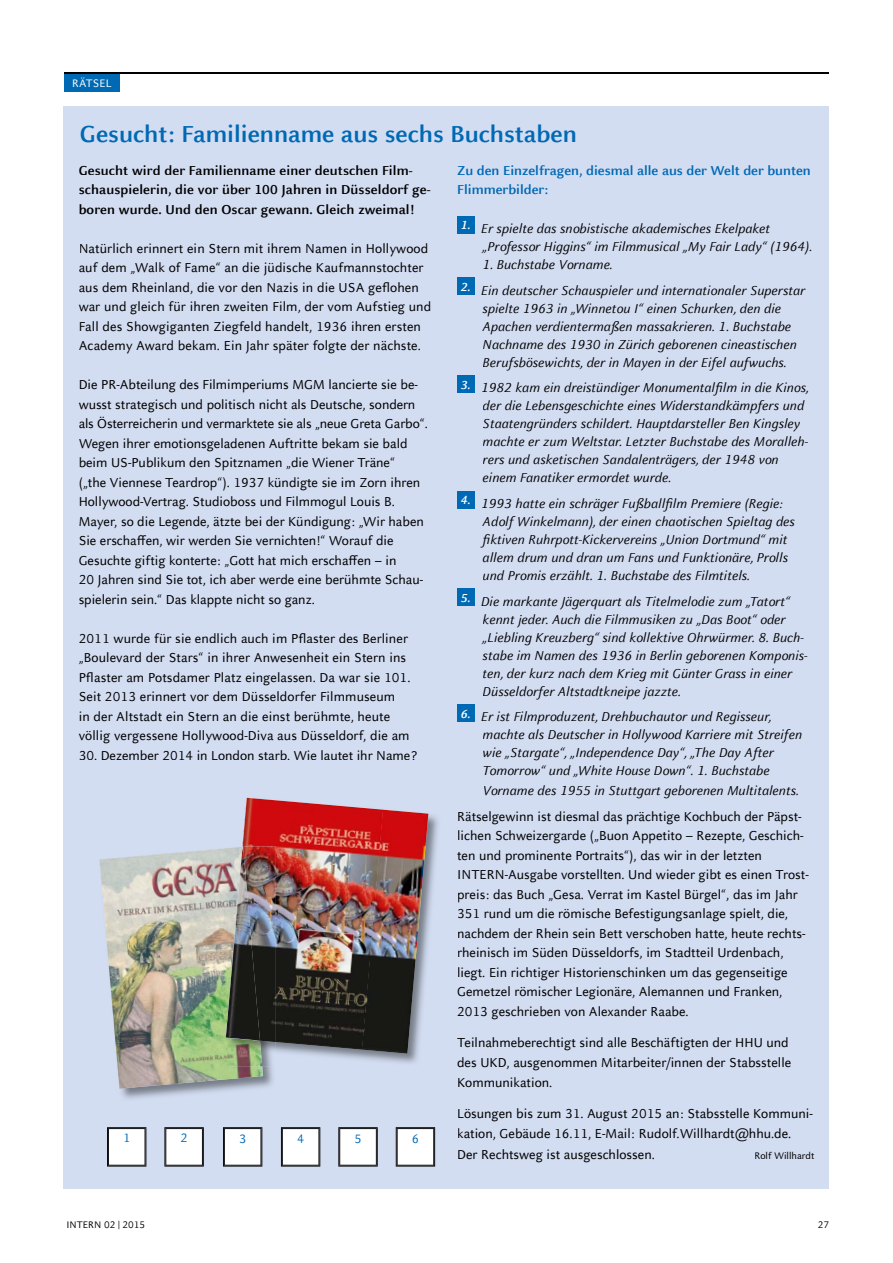
<style>
.page{position:relative;width:893px;height:1263px;background:#fff}
.page>*{position:absolute;margin:0;border:0;box-sizing:border-box;transform-origin:0 0}
.t1{font:700 25.5px "Celeste Sans Offc Pro";color:#0069b4}
.t2{font:14.25px/19.5px "Celeste Sans Offc Pro";color:#000}
.t3{font:italic 14.25px/18px "Celeste Sans Offc Pro";color:#000}
.t4{font:700 14.25px/19.5px "Celeste Sans Offc Pro";letter-spacing:.01em;color:#000}
.t5{font:700 14.25px/19.5px "Celeste Sans Offc Pro";color:#0069b4}
.t6{font:13.35px "Celeste Sans Offc Pro";color:#0069b4}
.t7{font:12px "Celeste Sans Offc Pro";letter-spacing:.005em;color:#fff}
.t8{font:10.5px "Celeste Sans Offc Pro";color:#000}
</style>
<div class="page">
<div style="left:64px;top:106px;width:765px;height:1083px;background:#d3ddf2"></div>
<div style="left:64px;top:72px;width:56px;height:20px;background:#0069b4"></div>
<hr style="left:120px;top:72px;width:709px;height:1px;background:#000">
<hr style="left:64px;top:72px;width:56px;height:1px;background:#000">
<div style="left:457px;top:216px;width:17px;height:17px;background:#0069b4"></div>
<div style="left:457px;top:278px;width:17px;height:17px;background:#0069b4"></div>
<div style="left:457px;top:375px;width:17px;height:17px;background:#0069b4"></div>
<div style="left:457px;top:491px;width:17px;height:17px;background:#0069b4"></div>
<div style="left:457px;top:589px;width:17px;height:17px;background:#0069b4"></div>
<div style="left:457px;top:704px;width:17px;height:17px;background:#0069b4"></div>
<svg style="left:107px;top:1127px;width:39px;height:39px"></svg>
<svg style="left:164px;top:1127px;width:40px;height:39px"></svg>
<svg style="left:223px;top:1127px;width:39px;height:39px"></svg>
<svg style="left:281px;top:1127px;width:39px;height:39px"></svg>
<svg style="left:338px;top:1127px;width:40px;height:39px"></svg>
<svg style="left:396px;top:1127px;width:39px;height:39px"></svg>
<img style="left:121px;top:1066px;width:152px;height:33px">
<img style="left:99px;top:851px;width:96px;height:93px">
<img style="left:195px;top:848px;width:30px;height:185px">
<img style="left:107px;top:942px;width:104px;height:95px">
<img style="left:115px;top:1033px;width:148px;height:56px">
<img style="left:247px;top:797px;width:191px;height:266px">
<img style="left:262px;top:1042px;width:14px;height:24px">
<img style="left:225px;top:848px;width:37px;height:218px">
<img style="left:242px;top:798px;width:141px;height:147px">
<img style="left:362px;top:810px;width:66px;height:243px">
<img style="left:276px;top:945px;width:95px;height:57px">
<img style="left:276px;top:994px;width:90px;height:56px">
<img style="left:242px;top:846px;width:34px;height:196px">
<img style="left:226px;top:847px;width:34px;height:194px">
<p class="t7" style="left:72px;top:75px;width:41px">RÄTSEL</p>
<h1 class="t1" style="left:80px;top:118px;width:499px">Gesucht: Familienname aus sechs Buchstaben</h1>
<p class="t4" style="left:79px;top:160px;width:353px">Gesucht wird der Familienname einer deutschen Film&shy;schauspielerin, die vor über 100 Jahren in Düsseldorf ge&shy;boren wurde. Und den Oscar gewann. Gleich zweimal!</p>
<p class="t2" style="left:79px;top:238px;width:354px">Natürlich erinnert ein Stern mit ihrem Namen in Hollywood auf dem „Walk of Fame“ an die jüdische Kaufmannstochter aus dem Rheinland, die vor den Nazis in die USA geflohen war und gleich für ihren zweiten Film, der vom Aufstieg und Fall des Showgiganten Ziegfeld handelt, 1936 ihren ersten Academy Award bekam. Ein Jahr später folgte der nächste.</p>
<p class="t2" style="left:79px;top:374px;width:351px">Die PR-Abteilung des Filmimperiums MGM lancierte sie be&shy;wusst strategisch und politisch nicht als Deutsche, sondern als Österreicherin und vermarktete sie als „neue Greta Garbo“.<br>Wegen ihrer emotionsgeladenen Auftritte bekam sie bald beim US-Publikum den Spitznamen „die Wiener Träne“<br>(„the Viennese Teardrop“). 1937 kündigte sie im Zorn ihren Hollywood-Vertrag. Studioboss und Filmmogul Louis B.<br>Mayer, so die Legende, ätzte bei der Kündigung: „Wir haben Sie erschaffen, wir werden Sie vernichten!“ Worauf die Gesuchte giftig konterte: „Gott hat mich erschaffen – in<br>20 Jahren sind Sie tot, ich aber werde eine berühmte Schau&shy;spielerin sein.“ Das klappte nicht so ganz.</p>
<p class="t2" style="left:79px;top:628px;width:333px">2011 wurde für sie endlich auch im Pflaster des Berliner „Boulevard der Stars“ in ihrer Anwesenheit ein Stern ins Pflaster am Potsdamer Platz eingelassen. Da war sie 101.<br>Seit 2013 erinnert vor dem Düsseldorfer Filmmuseum<br>in der Altstadt ein Stern an die einst berühmte, heute völlig vergessene Hollywood-Diva aus Düsseldorf, die am</p>
<p class="t2" style="left:79px;top:745px;width:340px">30. Dezember 2014 in London starb. Wie lautet ihr Name?</p>
<p class="t5" style="left:457px;top:160px;width:355px">Zu den Einzelfragen, diesmal alle aus der Welt der bunten<br>Flimmerbilder:</p>
<p class="t3" style="left:483px;top:219px;width:331px;text-indent:-22px"><sup>1.</sup> Er spielte das snobistische akademisches Ekelpaket „Professor Higgins“ im Filmmusical „My Fair Lady“ (1964).</p>
<p class="t3" style="left:483px;top:255px;width:132px">1. Buchstabe Vorname.</p>
<p class="t3" style="left:483px;top:281px;width:324px;text-indent:-22px"><sup>2.</sup> Ein deutscher Schauspieler und internationaler Superstar spielte 1963 in „Winnetou I“ einen Schurken, den die Apachen verdientermaßen massakrieren. 1. Buchstabe Nachname des 1930 in Zürich geborenen cineastischen Berufsbösewichts, der in Mayen in der Eifel aufwuchs.</p>
<p class="t3" style="left:483px;top:378px;width:328px;text-indent:-22px"><sup>3.</sup> 1982 kam ein dreistündiger Monumentalfilm in die Kinos, der die Lebensgeschichte eines Widerstandkämpfers und Staatengründers schildert. Hauptdarsteller Ben Kingsley machte er zum Weltstar. Letzter Buchstabe des Moralleh&shy;rers und asketischen Sandalenträgers, der 1948 von einem Fanatiker ermordet wurde.</p>
<p class="t3" style="left:483px;top:494px;width:314px;text-indent:-22px"><sup>4.</sup> 1993 hatte ein schräger Fußballfilm Premiere (Regie:<br>Adolf Winkelmann), der einen chaotischen Spieltag des fiktiven Ruhrpott-Kickervereins „Union Dortmund“ mit allem drum und dran um Fans und Funktionäre, Prolls und Promis erzählt. 1. Buchstabe des Filmtitels.</p>
<p class="t3" style="left:483px;top:592px;width:326px;text-indent:-22px"><sup>5.</sup> Die markante Jägerquart als Titelmelodie zum „Tatort“ kennt jeder. Auch die Filmmusiken zu „Das Boot“ oder „Liebling Kreuzberg“ sind kollektive Ohrwürmer. 8. Buch&shy;stabe im Namen des 1936 in Berlin geborenen Komponis&shy;ten, der kurz nach dem Krieg mit Günter Grass in einer Düsseldorfer Altstadtkneipe jazzte.</p>
<p class="t3" style="left:483px;top:707px;width:321px;text-indent:-22px"><sup>6.</sup> Er ist Filmproduzent, Drehbuchautor und Regisseur, machte als Deutscher in Hollywood Karriere mit Streifen wie „Stargate“, „Independence Day“, „The Day After Tomorrow“ und „White House Down“. 1. Buchstabe</p>
<p class="t3" style="left:483px;top:781px;width:318px">Vorname des 1955 in Stuttgart geborenen Multitalents.</p>
<p class="t2" style="left:457px;top:806px;width:353px">Rätselgewinn ist diesmal das prächtige Kochbuch der Päpst&shy;lichen Schweizergarde („Buon Appetito – Rezepte, Geschich&shy;ten und prominente Portraits“), das wir in der letzten INTERN-Ausgabe vorstellten. Und wieder gibt es einen Trost&shy;preis: das Buch „Gesa. Verrat im Kastel Bürgel“, das im Jahr 351 rund um die römische Befestigungsanlage spielt, die, nachdem der Rhein sein Bett verschoben hatte, heute rechts&shy;rheinisch im Süden Düsseldorfs, im Stadtteil Urdenbach, liegt. Ein richtiger Historienschinken um das gegenseitige Gemetzel römischer Legionäre, Alemannen und Franken, 2013 geschrieben von Alexander Raabe.</p>
<p class="t2" style="left:457px;top:1032px;width:336px;line-height:20.2px">Teilnahmeberechtigt sind alle Beschäftigten der HHU und des UKD, ausgenommen Mitarbeiter/innen der Stabsstelle<br>Kommunikation.</p>
<p class="t2" style="left:457px;top:1103px;width:357px;line-height:20.2px">Lösungen bis zum 31. August 2015 an: Stabsstelle Kommuni&shy;kation, Gebäude 16.11, E-Mail: Rudolf.Willhardt@hhu.de.<br>Der Rechtsweg ist ausgeschlossen.</p>
<p class="t6" style="left:123px;top:1129px;width:9px">1</p>
<p class="t6" style="left:181px;top:1129px;width:9px">2</p>
<p class="t6" style="left:239px;top:1130px;width:9px">3</p>
<p class="t6" style="left:297px;top:1130px;width:9px">4</p>
<p class="t6" style="left:354px;top:1130px;width:9px">5</p>
<p class="t6" style="left:412px;top:1130px;width:9px">6</p>
<p class="t8" style="left:754px;top:1148px;width:61px">Rolf Willhardt</p>
<p class="t8" style="left:66px;top:1218px;width:80px">INTERN 02 | 2015</p>
<p class="t8" style="left:818px;top:1218px;width:13px">27</p>
</div>
